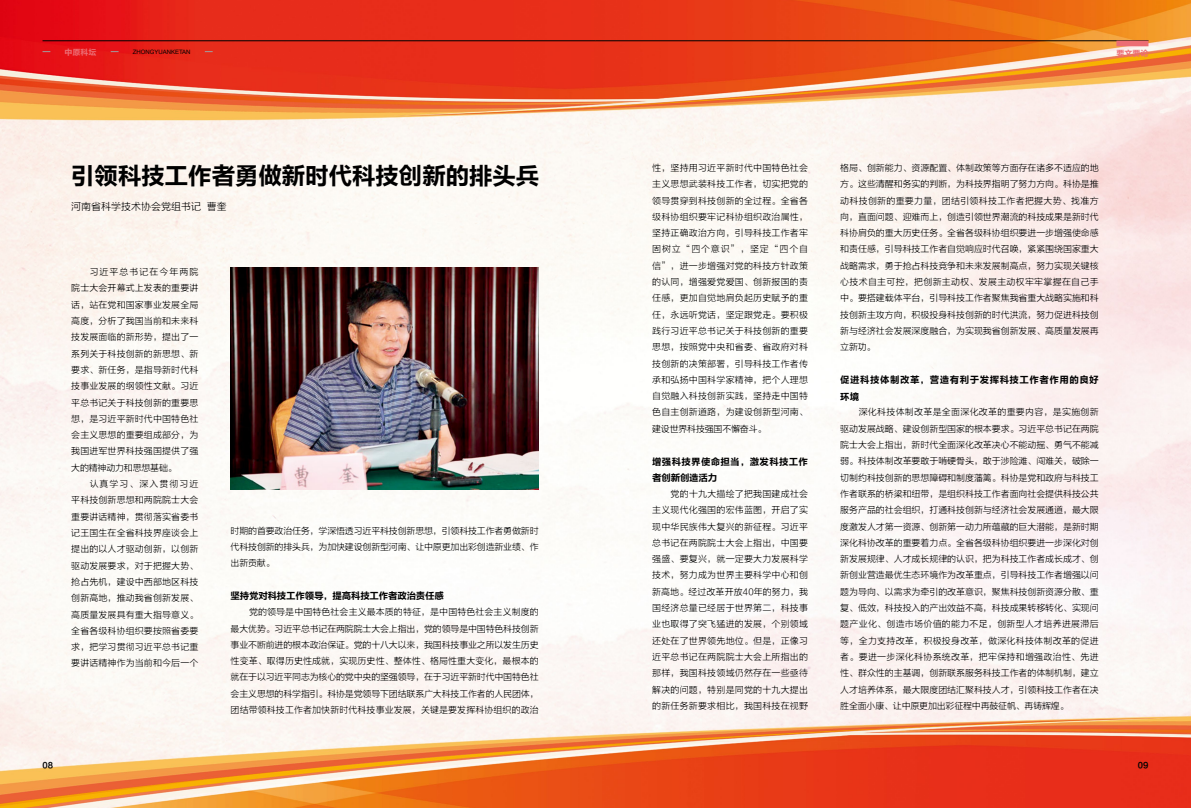
<style>
.page{position:relative;width:1191px;height:808px;background:#fff}
.page>*{position:absolute;margin:0;border:0;box-sizing:border-box;transform-origin:0 0}
.t1{font:24px "FZLTCHK GBK1 0";letter-spacing:-.025em;color:#000}
.t2{font:10px "FZLTXHK GBK1 0";color:#000}
.t3{font:9.5px/16.3px "FZLTCHK GBK1 0";letter-spacing:.05em;color:#000}
.t4{font:9.5px "FZLTCHK GBK1 0";letter-spacing:-.025em;color:#000}
.t5{font:9.5px/16.3px "FZLTCHK GBK1 0";letter-spacing:.025em;color:#000}
.t6{font:9px/16.3px "FZLTXHK GBK1 0";letter-spacing:.005em;color:#000;text-align:justify}
.t7{font:8px "FZLTCHJW GB1 0";color:#ec6d74}
.t8{font:8px "FZLTCHJW GB1 0";color:#000}
.t9{font:6px "Arial";color:#000}
</style>
<div class="page">
<img style="left:0;top:0;width:1191px;height:808px">
<img style="left:231px;top:267px;width:308px;height:223px">
<hr style="left:595px;top:41px;width:553px;height:1px;background:#000">
<div style="left:1116px;top:41px;width:32px;height:5px;background:#ec6d74"></div>
<hr style="left:43px;top:41px;width:552px;height:1px;background:#000">
<p class="t7" style="left:65px;top:47px;width:33px">中原科坛</p>
<p class="t9" style="left:133px;top:48px;width:59px">ZHONGYUANKETAN</p>
<p class="t7" style="left:1116px;top:48px;width:33px">要文要论</p>
<h1 class="t1" style="left:71px;top:162px;width:470px">引领科技工作者勇做新时代科技创新的排头兵</h1>
<p class="t2" style="left:71px;top:201px;width:157px">河南省科学技术协会党组书记 曹奎</p>
<p class="t6" style="left:71px;top:264px;width:129px;text-indent:18px">习近平总书记在今年两院院士大会开幕式上发表的重要讲话，站在党和国家事业发展全局高度，分析了我国当前和未来科技发展面临的新形势，提出了一系列关于科技创新的新思想、新要求、新任务，是指导新时代科技事业发展的纲领性文献。习近平总书记关于科技创新的重要思想，是习近平新时代中国特色社会主义思想的重要组成部分，为我国进军世界科技强国提供了强大的精神动力和思想基础。</p>
<p class="t6" style="left:71px;top:476px;width:129px;text-indent:18px">认真学习、深入贯彻习近平科技创新思想和两院院士大会重要讲话精神，贯彻落实省委书记王国生在全省科技界座谈会上提出的以人才驱动创新，以创新驱动发展要求，对于把握大势、抢占先机，建设中西部地区科技创新高地，推动我省创新发展、高质量发展具有重大指导意义。全省各级科协组织要按照省委要求，把学习贯彻习近平总书记重要讲话精神作为当前和今后一个</p>
<p class="t6" style="left:231px;top:523px;width:309px">时期的首要政治任务，学深悟透习近平科技创新思想，引领科技工作者勇做新时代科技创新的排头兵，为加快建设创新型河南、让中原更加出彩创造新业绩、作出新贡献。</p>
<p class="t4" style="left:231px;top:591px;width:215px">坚持党对科技工作领导，提高科技工作者政治责任感</p>
<p class="t6" style="left:231px;top:604px;width:310px;text-indent:18px">党的领导是中国特色社会主义最本质的特征，是中国特色社会主义制度的最大优势。习近平总书记在两院院士大会上指出，党的领导是中国特色科技创新事业不断前进的根本政治保证。党的十八大以来，我国科技事业之所以发生历史性变革、取得历史性成就，实现历史性、整体性、格局性重大变化，最根本的就在于以习近平同志为核心的党中央的坚强领导，在于习近平新时代中国特色社会主义思想的科学指引。科协是党领导下团结联系广大科技工作者的人民团体，团结带领科技工作者加快新时代科技事业发展，关键是要发挥科协组织的政治</p>
<p class="t6" style="left:652px;top:160px;width:157px">性，坚持用习近平新时代中国特色社会主义思想武装科技工作者，切实把党的领导贯穿到科技创新的全过程。全省各级科协组织要牢记科协组织政治属性，坚持正确政治方向，引导科技工作者牢固树立“四个意识”，坚定“四个自信”，进一步增强对党的科技方针政策的认同，增强爱党爱国、创新报国的责任感，更加自觉地肩负起历史赋予的重任，永远听党话，坚定跟党走。要积极践行习近平总书记关于科技创新的重要思想，按照党中央和省委、省政府对科技创新的决策部署，引导科技工作者传承和弘扬中国科学家精神，把个人理想自觉融入科技创新实践，坚持走中国特色自主创新道路，为建设创新型河南、建设世界科技强国不懈奋斗。</p>
<p class="t5" style="left:652px;top:453px;width:157px">增强科技界使命担当，激发科技工作者创新创造活力</p>
<p class="t6" style="left:652px;top:486px;width:157px;text-indent:18px">党的十九大描绘了把我国建成社会主义现代化强国的宏伟蓝图，开启了实现中华民族伟大复兴的新征程。习近平总书记在两院院士大会上指出，中国要强盛、要复兴，就一定要大力发展科学技术，努力成为世界主要科学中心和创新高地。经过改革开放40年的努力，我国经济总量已经居于世界第二，科技事业也取得了突飞猛进的发展，个别领域还处在了世界领先地位。但是，正像习近平总书记在两院院士大会上所指出的那样，我国科技领域仍然存在一些亟待解决的问题，特别是同党的十九大提出的新任务新要求相比，我国科技在视野</p>
<p class="t6" style="left:840px;top:160px;width:260px">格局、创新能力、资源配置、体制政策等方面存在诸多不适应的地方。这些清醒和务实的判断，为科技界指明了努力方向。科协是推动科技创新的重要力量，团结引领科技工作者把握大势、找准方向，直面问题、迎难而上，创造引领世界潮流的科技成果是新时代科协肩负的重大历史任务。全省各级科协组织要进一步增强使命感和责任感，引导科技工作者自觉响应时代召唤，紧紧围绕国家重大战略需求，勇于抢占科技竞争和未来发展制高点，努力实现关键核心技术自主可控，把创新主动权、发展主动权牢牢掌握在自己手中。要搭建载体平台，引导科技工作者聚焦我省重大战略实施和科技创新主攻方向，积极投身科技创新的时代洪流，努力促进科技创新与经济社会发展深度融合，为实现我省创新发展、高质量发展再立新功。</p>
<p class="t3" style="left:840px;top:372px;width:260px">促进科技体制改革，营造有利于发挥科技工作者作用的良好环境</p>
<p class="t6" style="left:840px;top:404px;width:260px;text-indent:18px">深化科技体制改革是全面深化改革的重要内容，是实施创新驱动发展战略、建设创新型国家的根本要求。习近平总书记在两院院士大会上指出，新时代全面深化改革决心不能动摇、勇气不能减弱。科技体制改革要敢于啃硬骨头，敢于涉险滩、闯难关，破除一切制约科技创新的思想障碍和制度藩篱。科协是党和政府与科技工作者联系的桥梁和纽带，是组织科技工作者面向社会提供科技公共服务产品的社会组织，打通科技创新与经济社会发展通道，最大限度激发人才第一资源、创新第一动力所蕴藏的巨大潜能，是新时期深化科协改革的重要着力点。全省各级科协组织要进一步深化对创新发展规律、人才成长规律的认识，把为科技工作者成长成才、创新创业营造最优生态环境作为改革重点，引导科技工作者增强以问题为导向、以需求为牵引的改革意识，聚焦科技创新资源分散、重复、低效，科技投入的产出效益不高，科技成果转移转化、实现问题产业化、创造市场价值的能力不足，创新型人才培养进展滞后等，全力支持改革，积极投身改革，做深化科技体制改革的促进者。要进一步深化科协系统改革，把牢保持和增强政治性、先进性、群众性的主基调，创新联系服务科技工作者的体制机制，建立人才培养体系，最大限度团结汇聚科技人才，引领科技工作者在决胜全面小康、让中原更加出彩征程中再鼓征帆、再铸辉煌。</p>
<p class="t8" style="left:43px;top:760px;width:12px">08</p>
<p class="t8" style="left:1137px;top:760px;width:12px">09</p>
</div>
